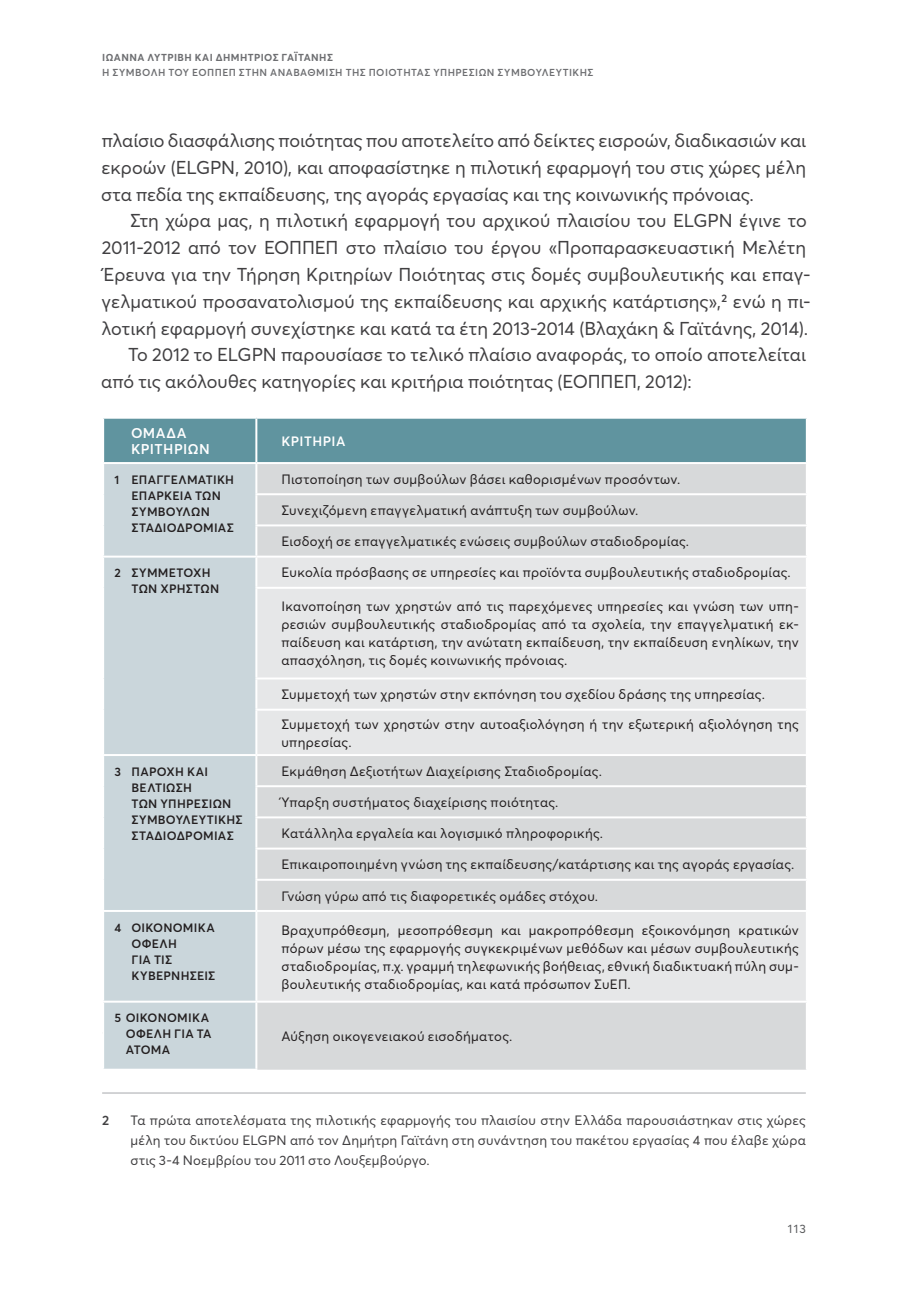
<style>
.page{position:relative;width:908px;height:1304px;background:#fff}
.page>*{position:absolute;margin:0;border:0;box-sizing:border-box;transform-origin:0 0}
.t1{font:18.4px/26.8px "Averta";color:#414042;text-align:justify}
.t2{font:600 14px/16px "Averta";letter-spacing:.03em;color:#fff}
.t3{font:13.4px/18px "Averta";letter-spacing:.025em;color:#231f20;text-align:justify}
.t4{font:13.4px/20px "Averta";letter-spacing:.015em;color:#414042;text-align:justify}
.t5{font:600 13.4px "Averta";letter-spacing:.03em;color:#fff}
.t6{font:600 13.4px "Averta";color:#414042}
.t7{font:600 12px/16px "Averta";letter-spacing:.02em;color:#231f20}
.t8{font:12px "Averta";color:#58595b}
.t9{font:600 10.6px/15px "Averta";letter-spacing:.075em;color:#6d6e71}
.t10{font:600 10px "Averta";letter-spacing:.045em;color:#6d6e71}
.t11{font:700 10px "Averta";letter-spacing:.045em;color:#6d6e71}
</style>
<div class="page">
<div style="left:104px;top:419px;width:701px;height:43px;background:#60949f"></div>
<div style="left:104px;top:464px;width:151px;height:605px;background:#cad6db"></div>
<div style="left:257px;top:464px;width:548px;height:606px;background:#d7d9da"></div>
<svg style="left:257px;top:558px;width:548px;height:443px;fill:#e6e7e8"></svg>
<hr style="left:255px;top:419px;width:2px;height:43px;background:#fff">
<hr style="left:255px;top:493px;width:552px;height:2px;background:#fff">
<hr style="left:255px;top:524px;width:552px;height:2px;background:#fff">
<hr style="left:256px;top:556px;width:551px;height:2px;background:#fff">
<hr style="left:255px;top:587px;width:552px;height:2px;background:#fff">
<hr style="left:255px;top:677px;width:552px;height:2px;background:#fff">
<hr style="left:255px;top:709px;width:552px;height:2px;background:#fff">
<hr style="left:256px;top:1001px;width:551px;height:2px;background:#fff">
<hr style="left:256px;top:754px;width:551px;height:2px;background:#fff">
<hr style="left:255px;top:785px;width:552px;height:2px;background:#fff">
<hr style="left:255px;top:816px;width:552px;height:2px;background:#fff">
<hr style="left:255px;top:848px;width:552px;height:2px;background:#fff">
<hr style="left:255px;top:879px;width:552px;height:2px;background:#fff">
<hr style="left:256px;top:910px;width:551px;height:2px;background:#fff">
<hr style="left:102px;top:556px;width:154px;height:2px;background:#fff">
<hr style="left:102px;top:754px;width:154px;height:2px;background:#fff">
<hr style="left:102px;top:910px;width:154px;height:2px;background:#fff">
<hr style="left:102px;top:1001px;width:154px;height:2px;background:#fff">
<hr style="left:102px;top:1092px;width:703px;height:1px;background:#a7a9ac">
<p class="t11" style="left:102px;top:51px;width:232px">ΙΩΆΝΝΑ ΛΥΤΡΊ ΒΗ ΚΑΙ ΔΗΜΉΤΡΙΟΣ ΓΑΪΤΆΝΗΣ</p>
<p class="t10" style="left:102px;top:66px;width:492px">Η ΣΥΜΒΟΛΉ ΤΟΥ ΕΟΠΠΕΠ ΣΤΗΝ ΑΝΑΒΆΘΜΙΣΗ ΤΗΣ ΠΟΙΌΤΗΤΑΣ ΥΠΗΡΕΣΙΏΝ ΣΥΜΒΟΥΛΕΥΤΙΚΉΣ</p>
<p class="t9" style="left:102px;top:50px;width:506px">ΕΠΑΓΓΕΛΜΑΤΙΚΉ ΣΥΜΒΟΥΛΕΥΤΙΚΉ:<br>ΣΎΓΧΡΟΝΕΣ ΠΡΟΚΛΉΣΕΙΣ ΚΑΙ ΕΞΕΛΊ ΞΕΙΣ ΣΤΟ ΜΕΤΑΒΑΛΛΌΜΕΝΟ ΚΌΣΜΟ ΤΗΣ ΕΡΓΑΣΊΑΣ</p>
<p class="t1" style="left:101px;top:127px;width:706px">πλαίσιο διασφάλισης ποιότητας που αποτελείτο από δείκτες εισροών, διαδικασιών και εκροών (ELGPN, 2010), και αποφασίστηκε η πιλοτική εφαρμογή του στις χώρες μέλη στα πεδία της εκπαίδευσης, της αγοράς εργασίας και της κοινωνικής πρόνοιας.</p>
<h1 class="t1" style="left:130px;top:207px;width:678px">Στη χώρα μας, η πιλοτική εφαρμογή του αρχικού πλαισίου του ELGPN έγινε το</h1>
<h1 class="t1" style="left:102px;top:234px;width:705px">2011-2012 από τον ΕΟΠΠΕΠ στο πλαίσιο του έργου «Προπαρασκευαστική Μελέτη</h1>
<h1 class="t1" style="left:103px;top:261px;width:708px">Έρευνα για την Τήρηση Κριτηρίων Ποιότητας στις δομές συμβουλευτικής και επαγ-</h1>
<h1 class="t1" style="left:101px;top:288px;width:710px">γελματικού προσανατολισμού της εκπαίδευσης και αρχικής κατάρτισης»,<sup>2</sup> ενώ η πι-</h1>
<h1 class="t1" style="left:101px;top:315px;width:708px">λοτική εφαρμογή συνεχίστηκε και κατά τα έτη 2013-2014 (Βλαχάκη &amp; Γαϊτάνης, 2014).</h1>
<h1 class="t1" style="left:128px;top:341px;width:679px">Το 2012 το ELGPN παρουσίασε το τελικό πλαίσιο αναφοράς, το οποίο αποτελείται</h1>
<h1 class="t1" style="left:101px;top:368px;width:592px">από τις ακόλουθες κατηγορίες και κριτήρια ποιότητας (ΕΟΠΠΕΠ, 2012):</h1>
<p class="t2" style="left:131px;top:425px;width:80px">ΟΜΑΔΑ<br>ΚΡΙΤΗΡΙΩΝ</p>
<p class="t5" style="left:281px;top:432px;width:65px">ΚΡΙΤΗΡΙΑ</p>
<p class="t7" style="left:131px;top:471px;width:104px;text-indent:-17px">1 ΕΠΑΓΓΕΛΜΑΤΙΚΉ<br>ΕΠΆΡΚΕΙΑ ΤΩΝ<br>ΣΥΜΒΟΎΛΩΝ<br>ΣΤΑΔΙΟΔΡΟΜΊΑΣ</p>
<p class="t3" style="left:281px;top:470px;width:400px">Πιστοποίηση των συμβούλων βάσει καθορισμένων προσόντων.</p>
<p class="t3" style="left:281px;top:501px;width:358px">Συνεχιζόμενη επαγγελματική ανάπτυξη των συμβούλων.</p>
<p class="t3" style="left:281px;top:532px;width:409px">Εισδοχή σε επαγγελματικές ενώσεις συμβούλων σταδιοδρομίας.</p>
<p class="t7" style="left:131px;top:565px;width:89px;text-indent:-17px">2 ΣΥΜΜΕΤΟΧΉ<br>ΤΩΝ ΧΡΗΣΤΏΝ</p>
<p class="t3" style="left:281px;top:564px;width:510px">Ευκολία πρόσβασης σε υπηρεσίες και προϊόντα συμβουλευτικής σταδιοδρομίας.</p>
<p class="t3" style="left:281px;top:598px;width:518px">Ικανοποίηση των χρηστών από τις παρεχόμενες υπηρεσίες και γνώση των υπη&shy;ρεσιών συμβουλευτικής σταδιοδρομίας από τα σχολεία, την επαγγελματική εκ&shy;παίδευση και κατάρτιση, την ανώτατη εκπαίδευση, την εκπαίδευση ενηλίκων, την απασχόληση, τις δομές κοινωνικής πρόνοιας.</p>
<p class="t3" style="left:281px;top:680px;width:518px;line-height:29.2px">Συμμετοχή των χρηστών στην εκπόνηση του σχεδίου δράσης της υπηρεσίας.<br>Συμμετοχή των χρηστών στην αυτοαξιολόγηση ή την εξωτερική αξιολόγηση της</p>
<p class="t3" style="left:281px;top:733px;width:72px">υπηρεσίας.</p>
<p class="t7" style="left:131px;top:763px;width:112px;text-indent:-17px">3 ΠΑΡΟΧΉ ΚΑΙ<br>ΒΕΛΤΊΩΣΗ<br>ΤΩΝ ΥΠΗΡΕΣΙΏΝ<br>ΣΥΜΒΟΥΛΕΥΤΙΚΉΣ<br>ΣΤΑΔΙΟΔΡΟΜΊΑΣ</p>
<p class="t3" style="left:281px;top:762px;width:322px">Εκμάθηση Δεξιοτήτων Διαχείρισης Σταδιοδρομίας.</p>
<p class="t3" style="left:281px;top:793px;width:278px">Ύπαρξη συστήματος διαχείρισης ποιότητας.</p>
<p class="t3" style="left:281px;top:824px;width:323px">Κατάλληλα εργαλεία και λογισμικό πληροφορικής.</p>
<p class="t3" style="left:281px;top:856px;width:514px">Επικαιροποιημένη γνώση της εκπαίδευσης/κατάρτισης και της αγοράς εργασίας.</p>
<p class="t3" style="left:281px;top:887px;width:318px">Γνώση γύρω από τις διαφορετικές ομάδες στόχου.</p>
<p class="t7" style="left:131px;top:919px;width:85px;text-indent:-17px">4 ΟΙΚΟΝΟΜΙΚΆ<br>ΟΦΈΛΗ<br>ΓΙΑ ΤΙΣ<br>ΚΥΒΕΡΝΉΣΕΙΣ</p>
<p class="t3" style="left:281px;top:921px;width:518px">Βραχυπρόθεσμη, μεσοπρόθεσμη και μακροπρόθεσμη εξοικονόμηση κρατικών πόρων μέσω της εφαρμογής συγκεκριμένων μεθόδων και μέσων συμβουλευτικής σταδιοδρομίας, π.χ. γραμμή τηλεφωνικής βοήθειας, εθνική διαδικτυακή πύλη συμ&shy;βουλευτικής σταδιοδρομίας, και κατά πρόσωπον ΣυΕΠ.</p>
<p class="t7" style="left:126px;top:1010px;width:87px;text-indent:-11px">5 ΟΙΚΟΝΟΜΙΚΆ<br>ΟΦΈΛΗ ΓΙΑ ΤΑ<br>ΆΤΟΜΑ</p>
<p class="t3" style="left:281px;top:1027px;width:232px">Αύξηση οικογενειακού εισοδήματος.</p>
<p class="t6" style="left:102px;top:1112px;width:9px">2</p>
<p class="t4" style="left:130px;top:1110px;width:676px">Τα πρώτα αποτελέσματα της πιλοτικής εφαρμογής του πλαισίου στην Ελλάδα παρουσιάστηκαν στις χώρες μέλη του δικτύου ELGPN από τον Δημήτρη Γαϊτάνη στη συνάντηση του πακέτου εργασίας 4 που έλαβε χώρα στις 3-4 Νοεμβρίου του 2011 στο Λουξεμβούργο.</p>
<p class="t8" style="left:787px;top:1221px;width:19px">113</p>
</div>
